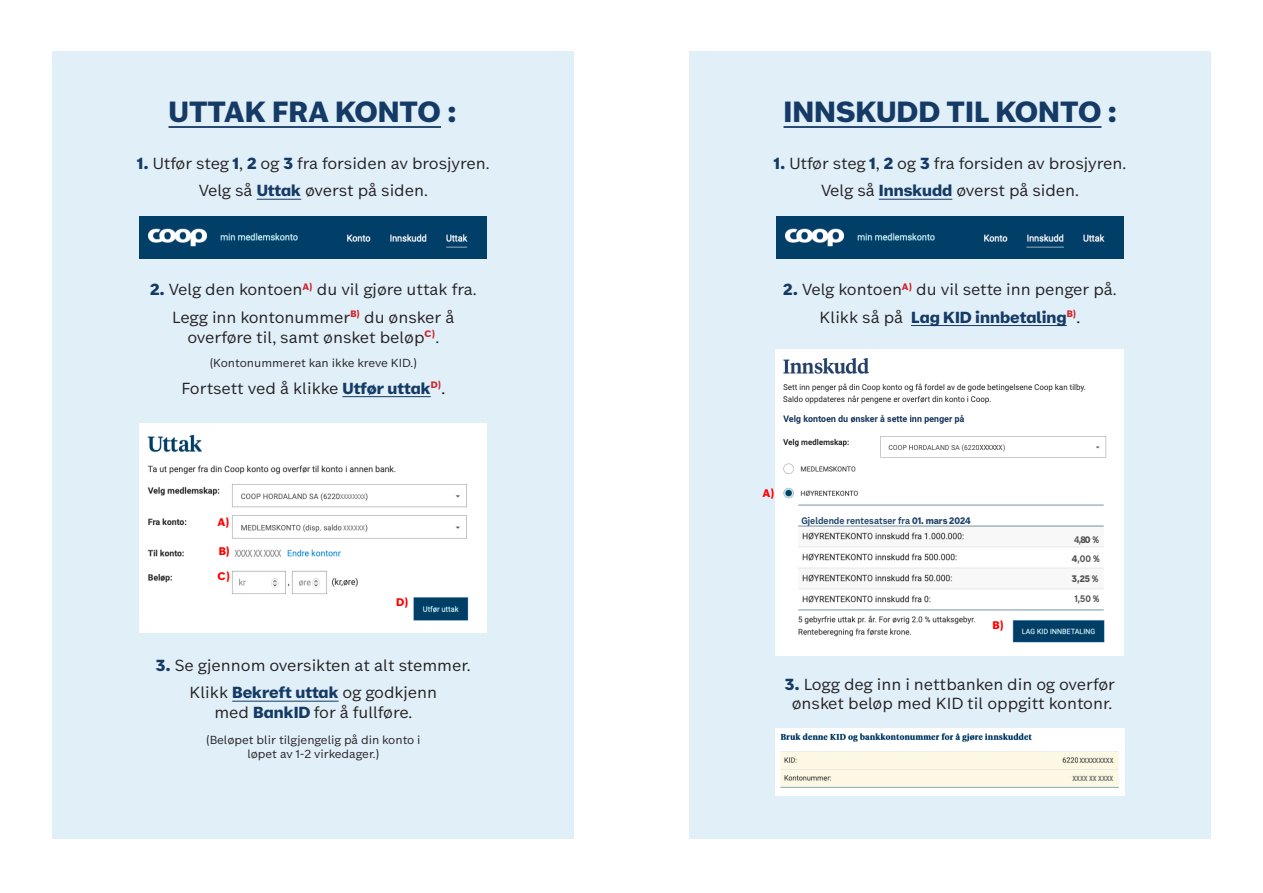
<style>
.page{position:relative;width:1263px;height:893px;background:#fff}
.page>*{position:absolute;margin:0;border:0;box-sizing:border-box;transform-origin:0 0}
.t1{font:700 30px "Coop Grotesk";color:#143a65}
.t2{font:16.5px "Coop Grotesk";color:#231f20}
.t3{font:700 16.5px "Coop Grotesk";color:#143a65}
.t4{font:12px "Coop Grotesk";color:#231f20}
.t5{font:700 11.4px "Coop Grotesk";color:#f00}
.t6{font:600 9.75px "Coop Sans";color:#1e416b;scale:.9 1}
.t7{font:600 9.75px "Coop Sans";color:#4f4f4f;scale:.9 1}
.t8{font:9.75px "Coop New Cond";color:#595a5a;scale:.9 1}
.t9{font:9.75px "Coop New Cond";color:#4f4f4f;scale:.9 1}
.t10{font:700 9.75px "Coop Sans";color:#4f4f4f;scale:.9 1}
.s1{font-weight:700;color:#143a65}
.s2{color:#0b0002}
.s3{font-weight:400;color:#231f20}
.s4{font-weight:400;color:#090002}
.s5{font-weight:700}
.s6{font-weight:600}
</style>
<div class="page">
<div style="left:690px;top:51px;width:521px;height:788px;background:#e1eff9"></div>
<div style="left:52px;top:51px;width:521px;height:788px;background:#e1eff9"></div>
<hr style="left:169px;top:126px;width:272px;height:2px;background:#143a65">
<hr style="left:257px;top:199px;width:44px;height:1px;background:#143a65">
<hr style="left:342px;top:396px;width:89px;height:1px;background:#143a65">
<hr style="left:232px;top:701px;width:107px;height:1px;background:#143a65">
<img style="left:139px;top:216px;width:347px;height:42px">
<hr style="left:783px;top:126px;width:318px;height:2px;background:#143a65">
<hr style="left:879px;top:199px;width:73px;height:1px;background:#143a65">
<hr style="left:911px;top:325px;width:156px;height:1px;background:#143a65">
<img style="left:777px;top:216px;width:347px;height:42px">
<img style="left:776px;top:729px;width:349px;height:66px">
<div style="left:1078px;top:756px;width:37px;height:9px;background:#fbf8e3"></div>
<div style="left:1071px;top:774px;width:45px;height:9px;background:#fbf8e3"></div>
<img style="left:139px;top:423px;width:347px;height:209px">
<img style="left:776px;top:483px;width:347px;height:172px">
<img style="left:795px;top:502px;width:312px;height:111px">
<img style="left:776px;top:350px;width:347px;height:133px">
<div style="left:798px;top:511px;width:178px;height:10px;background:#fff"></div>
<div style="left:1070px;top:532px;width:29px;height:10px;background:#f8f8f8"></div>
<div style="left:1070px;top:573px;width:29px;height:10px;background:#f8f8f8"></div>
<div style="left:1073px;top:553px;width:26px;height:10px;background:#fff"></div>
<div style="left:1074px;top:594px;width:25px;height:10px;background:#fff"></div>
<p class="t1" style="left:169px;top:92px;width:290px">UTTAK FRA KONTO :</p>
<p class="t2" style="left:137px;top:153px;width:354px"><span class="s1">1.</span> Utfør steg <span class="s1">1</span>, <span class="s1">2</span> og <span class="s1">3</span> fra forsiden av brosjyren.</p>
<p class="t2" style="left:199px;top:181px;width:231px">Velg så <span class="s1">Uttak</span> øverst på siden.</p>
<p class="t2" style="left:150px;top:280px;width:328px"><span class="s1">2.</span> Velg den kontoen<sup>A)</sup> du vil gjøre uttak fra.</p>
<p class="t2" style="left:172px;top:307px;width:284px">Legg inn kontonummer<sup>B)</sup> du ønsker å</p>
<p class="t2" style="left:187px;top:327px;width:253px">overføre til, samt ønsket beløp<sup>C)</sup>.</p>
<p class="t4" style="left:210px;top:355px;width:209px">(Kontonummeret kan ikke kreve KID.)</p>
<p class="t2" style="left:181px;top:378px;width:265px">Fortsett ved å klikke <span class="s1">Utfør uttak</span><sup>D)</sup><span class="s2">.</span></p>
<p class="t5" style="left:218px;top:515px;width:14px">A)</p>
<p class="t5" style="left:219px;top:543px;width:13px">B)</p>
<p class="t5" style="left:218px;top:568px;width:14px">C)</p>
<p class="t5" style="left:396px;top:595px;width:14px">D)</p>
<p class="t2" style="left:156px;top:655px;width:316px"><span class="s1">3.</span> Se gjennom oversikten at alt stemmer.</p>
<p class="t2" style="left:190px;top:683px;width:249px">Klikk <span class="s1">Bekreft uttak</span> og godkjenn</p>
<p class="t2" style="left:214px;top:702px;width:199px">med <span class="s1">BankID</span> for å fullføre.</p>
<p class="t4" style="left:206px;top:732px;width:216px">(Beløpet blir tilgjengelig på din konto i</p>
<p class="t4" style="left:247px;top:747px;width:133px">løpet av 1-2 virkedager.)</p>
<p class="t1" style="left:783px;top:92px;width:335px">INNSKUDD TIL KONTO :</p>
<p class="t2" style="left:774px;top:153px;width:354px"><span class="s1">1.</span> Utfør steg <span class="s1">1</span>, <span class="s1">2</span> og <span class="s1">3</span> fra forsiden av brosjyren.</p>
<p class="t2" style="left:821px;top:181px;width:259px">Velg så <span class="s1">Innskudd</span> øverst på siden.</p>
<p class="t2" style="left:783px;top:280px;width:335px"><span class="s1">2.</span> Velg kontoen<sup>A)</sup> du vil sette inn penger på.</p>
<p class="t3" style="left:820px;top:306px;width:262px"><span class="s3">Klikk så på</span> Lag KID innbetaling<sup>B)</sup><span class="s4">.</span></p>
<p class="t5" style="left:762px;top:485px;width:14px">A)</p>
<p class="t6" style="left:801px;top:515px;width:190px">Gjeldende rentesatser fra <span class="s5">01. mars 2024</span></p>
<p class="t5" style="left:992px;top:618px;width:13px">B)</p>
<p class="t7" style="left:1074px;top:533px;width:29px">4,<span class="s5">80</span> %</p>
<p class="t7" style="left:1072px;top:553px;width:32px"><span class="s5">4</span>,00 %</p>
<p class="t10" style="left:1072px;top:573px;width:31px">3,25 <span class="s6">%</span></p>
<p class="t7" style="left:1074px;top:593px;width:30px">1,50 %</p>
<p class="t2" style="left:785px;top:674px;width:332px"><span class="s1">3.</span> Logg deg inn i nettbanken din og overfør</p>
<p class="t2" style="left:792px;top:694px;width:322px">ønsket beløp med KID til oppgitt kontonr.</p>
<p class="t9" style="left:1079px;top:754px;width:39px">xxxxxxxxx</p>
<p class="t8" style="left:1072px;top:772px;width:47px">xxxx xx xxxx</p>
</div>
